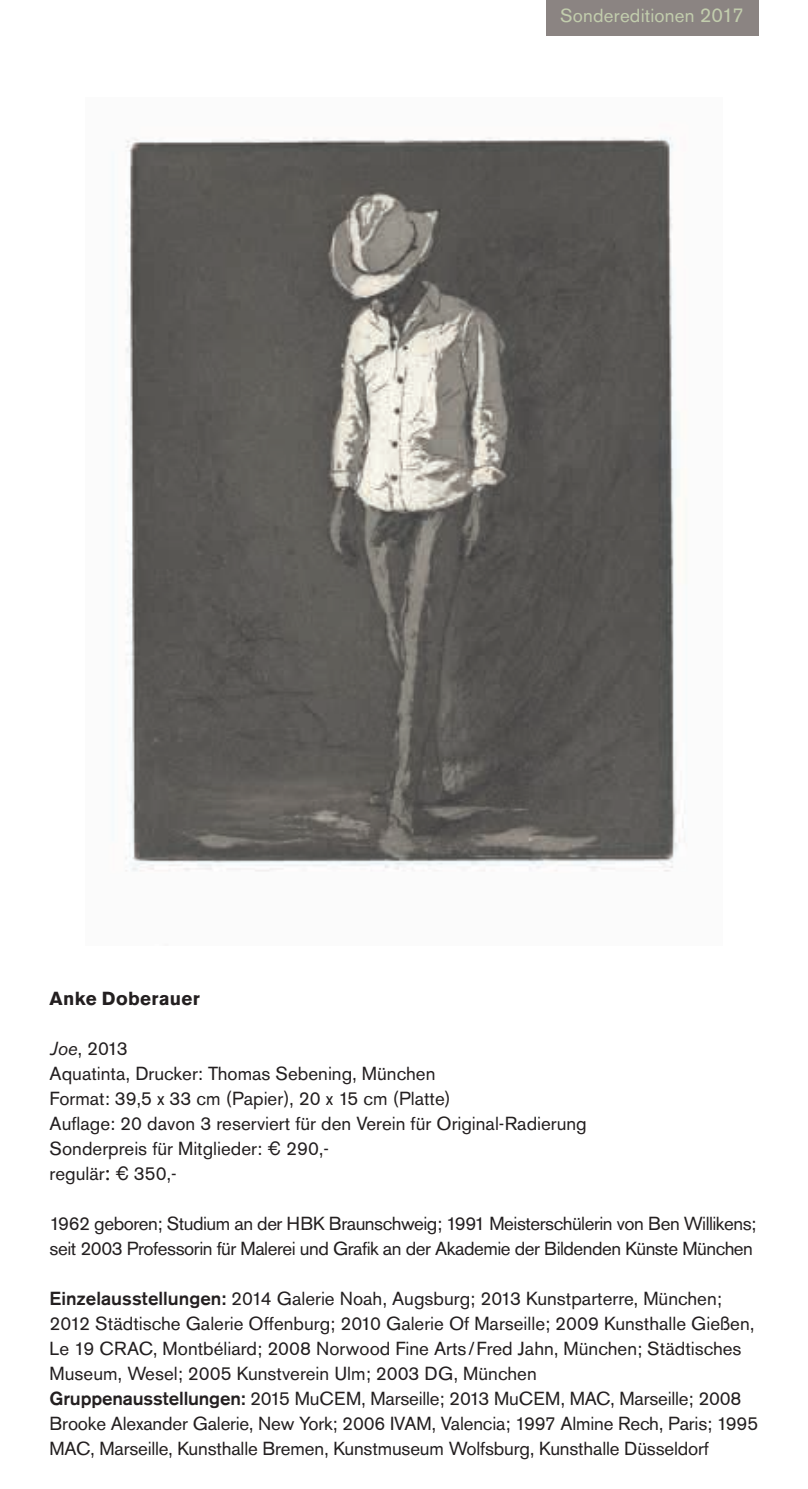
<style>
.page{position:relative;width:808px;height:1489px;background:#fff}
.page>*{position:absolute;margin:0;border:0;box-sizing:border-box;transform-origin:0 0}
.t1{font:18.75px/25px "Akzidenz Grotesk BQ";color:#231f20}
.t2{font:18.75px/25px "Akzidenz Grotesk BQ";letter-spacing:-.025em;color:#231f20}
.t3{font:18.75px "Akzidenz Grotesk BQ";letter-spacing:.01em;color:#c2cdad}
.t4{font:700 18.75px "Akzidenz Grotesk BQ";letter-spacing:.015em;color:#231f20}
.s1{font-size:20px}
.s2{font-style:italic}
.s3{font-family:"Helvetica"}
.s4{font-family:"Arial Rounded MT Bold"}
.s5{font-weight:500}
</style>
<div class="page">
<div style="left:546px;top:0;width:212px;height:36px;background:#8b8482"></div>
<img style="left:125px;top:137px;width:560px;height:735px">
<p class="t3" style="left:560px;top:5px;width:185px">Sondereditionen <span class="s1">2017</span></p>
<p class="t4" style="left:50px;top:987px;width:152px">Anke Doberauer</p>
<p class="t1" style="left:50px;top:1036px;width:539px"><span class="s2">Joe</span>, 2013<br>Aquatinta, Drucker: Thomas Sebening, München<br>Format: 39,5 x 33 cm (Papier), 20 x 15 cm (Platte)<br>Auflage: 20 davon 3 reserviert für den Verein für Original-Radierung Sonderpreis für Mitglieder: <span class="s3">€</span> 290,-<br>regulär<span class="s4">:</span> <span class="s3">€</span> 350,-</p>
<p class="t2" style="left:50px;top:1211px;width:708px">1962 geboren; Studium an der HBK Braunschweig; 1991 Meisterschülerin von Ben Willikens; seit 2003 Professorin für Malerei und Grafik an der Akademie der Bildenden Künste München</p>
<p class="t1" style="left:50px;top:1286px;width:710px"><span class="s5">Einzelausstellungen:</span> 2014 Galerie Noah, Augsburg; 2013 Kunstparterre, München; 2012 Städtische Galerie Offenburg; 2010 Galerie Of Marseille; 2009 Kunsthalle Gießen, Le 19 CRAC, Montbéliard; 2008 Norwood Fine Arts/Fred Jahn, München; Städtisches Museum, Wesel; 2005 Kunstverein Ulm; 2003 DG, München<br><span class="s5">Gruppenausstellungen:</span> 2015 MuCEM, Marseille; 2013 MuCEM, MAC, Marseille; 2008<br>Brooke Alexander Galerie, New York; 2006 IVAM, Valencia; 1997 Almine Rech, Paris; 1995<br>MAC, Marseille, Kunsthalle Bremen, Kunstmuseum Wolfsburg, Kunsthalle Düsseldorf</p>
</div>
